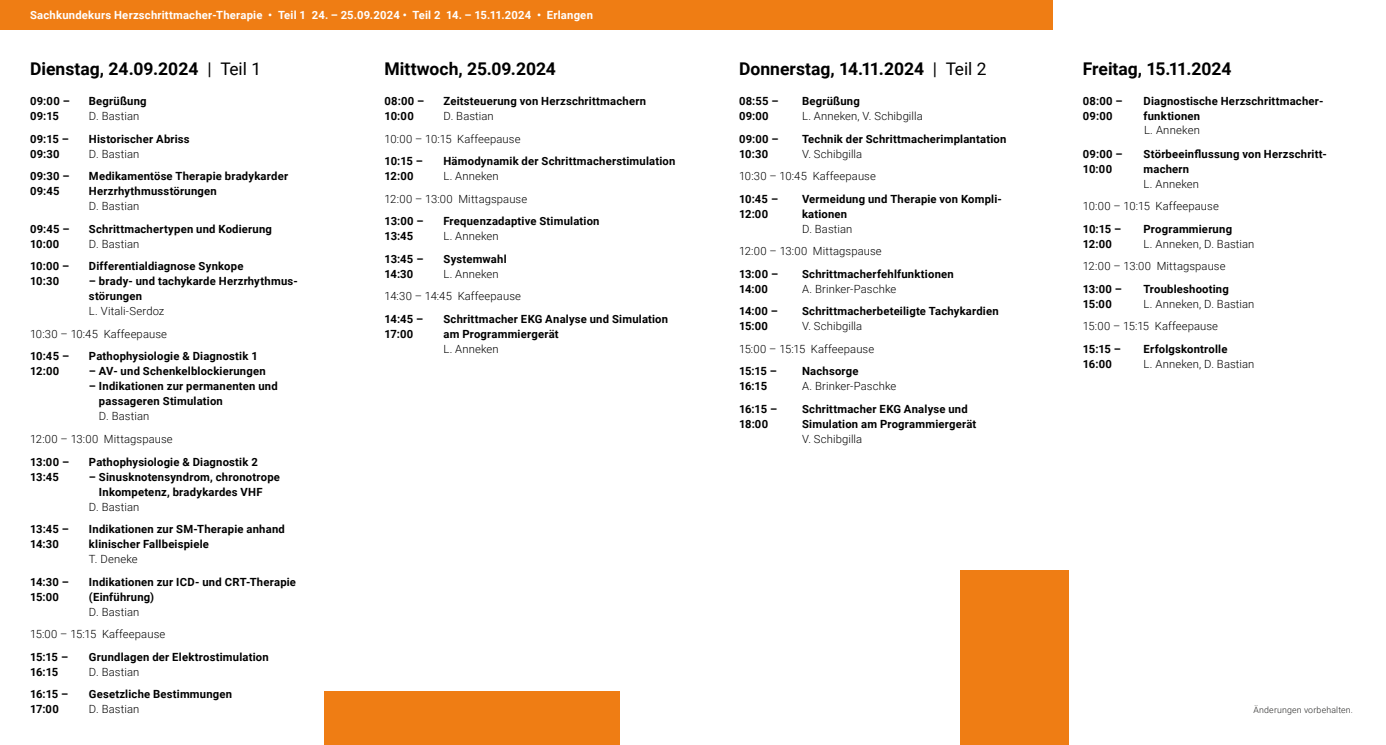
<style>
.page{position:relative;width:1386px;height:745px;background:#fff}
.page>*{position:absolute;margin:0;border:0;box-sizing:border-box;transform-origin:0 0}
.t1{font:700 17.5px "Roboto";color:#000}
.t2{font:700 11.25px/15px "Roboto";letter-spacing:.02em;color:#000}
.t3{font:300 11.25px/22.5px "Roboto";letter-spacing:.01em;color:#000}
.t4{font:700 11.25px "Roboto";letter-spacing:.02em;color:#fff}
.t5{font:300 8.75px "Roboto";letter-spacing:.025em;color:#282827}
.s1{font-weight:400}
.s2{font-weight:400;font-size:17.38px}
</style>
<div class="page">
<div style="left:959px;top:570px;width:109px;height:174px;background:#ef7d14"></div>
<div style="left:324px;top:690px;width:296px;height:54px;background:#ef7d14"></div>
<div style="left:0;top:0;width:1052px;height:30px;background:#ef7d14"></div>
<p class="t4" style="left:30px;top:7px;width:564px">Sachkundekurs Herzschrittmacher-Therapie • Teil 1 24. – 25.09.2024 • Teil 2 14. – 15.11.2024 • Erlangen</p>
<h1 class="t1" style="left:30px;top:57px;width:233px">Dienstag, 24.09.2024 <span class="s1">|</span> <span class="s2">Teil 1</span></h1>
<p class="t2" style="left:30px;top:93px;width:41px">09:00 –<br>09:15</p>
<p class="t2" style="left:89px;top:93px;width:59px">Begrüßung</p>
<p class="t3" style="left:89px;top:104px;width:52px">D. Bastian</p>
<p class="t2" style="left:30px;top:131px;width:40px">09:15 –<br>09:30</p>
<p class="t2" style="left:89px;top:131px;width:102px">Historischer Abriss</p>
<p class="t3" style="left:89px;top:142px;width:52px">D. Bastian</p>
<p class="t2" style="left:30px;top:168px;width:41px">09:30 –<br>09:45</p>
<p class="t2" style="left:89px;top:168px;width:201px">Medikamentöse Therapie bradykarder<br>Herzrhythmusstörungen</p>
<p class="t3" style="left:89px;top:194px;width:52px">D. Bastian</p>
<p class="t2" style="left:30px;top:221px;width:41px">09:45 –<br>10:00</p>
<p class="t2" style="left:89px;top:221px;width:185px">Schrittmachertypen und Kodierung</p>
<p class="t3" style="left:89px;top:232px;width:52px">D. Bastian</p>
<p class="t2" style="left:30px;top:258px;width:41px">10:00 –<br>10:30</p>
<p class="t2" style="left:89px;top:258px;width:156px">Differentialdiagnose Synkope</p>
<p class="t2" style="left:89px;top:273px;width:209px">– brady- und tachykarde Herzrhythmus&shy;störungen</p>
<p class="t3" style="left:30px;top:299px;width:138px;text-align:right">L. Vitali-Serdoz<br>10:30 – 10:45 Kaffeepause</p>
<p class="t2" style="left:30px;top:348px;width:41px">10:45 –<br>12:00</p>
<p class="t2" style="left:89px;top:348px;width:170px">Pathophysiologie &amp; Diagnostik 1</p>
<p class="t2" style="left:89px;top:363px;width:178px">– AV- und Schenkelblockierungen</p>
<p class="t2" style="left:99px;top:378px;width:180px;text-indent:-10px">– Indikationen zur permanenten und passageren Stimulation</p>
<p class="t3" style="left:30px;top:404px;width:144px;text-indent:69px">D. Bastian<br>12:00 – 13:00 Mittagspause</p>
<p class="t2" style="left:30px;top:453px;width:41px">13:00 –<br>13:45</p>
<p class="t2" style="left:89px;top:453px;width:170px">Pathophysiologie &amp; Diagnostik 2</p>
<p class="t2" style="left:99px;top:468px;width:182px;text-indent:-10px">– Sinusknotensyndrom, chronotrope<br>Inkompetenz, bradykardes VHF</p>
<p class="t3" style="left:89px;top:494px;width:52px">D. Bastian</p>
<p class="t2" style="left:30px;top:521px;width:40px">13:45 –<br>14:30</p>
<p class="t2" style="left:89px;top:521px;width:197px">Indikationen zur SM-Therapie anhand klinischer Fallbeispiele</p>
<p class="t3" style="left:89px;top:547px;width:50px">T. Deneke</p>
<p class="t2" style="left:30px;top:573px;width:40px">14:30 –<br>15:00</p>
<p class="t2" style="left:89px;top:573px;width:208px">Indikationen zur ICD- und CRT-Therapie (Einführung)</p>
<p class="t3" style="left:30px;top:599px;width:137px;text-indent:59px">D. Bastian<br>15:00 – 15:15 Kaffeepause</p>
<p class="t2" style="left:30px;top:648px;width:39px">15:15 –<br>16:15</p>
<p class="t2" style="left:89px;top:648px;width:181px">Grundlagen der Elektrostimulation</p>
<p class="t3" style="left:89px;top:659px;width:52px">D. Bastian</p>
<p class="t2" style="left:30px;top:686px;width:40px">16:15 –<br>17:00</p>
<p class="t2" style="left:89px;top:686px;width:145px">Gesetzliche Bestimmungen</p>
<p class="t3" style="left:89px;top:697px;width:52px">D. Bastian</p>
<h1 class="t1" style="left:384px;top:57px;width:173px">Mittwoch, 25.09.2024</h1>
<p class="t2" style="left:384px;top:93px;width:41px">08:00 –<br>10:00</p>
<p class="t2" style="left:443px;top:93px;width:204px">Zeitsteuerung von Herzschrittmachern</p>
<p class="t3" style="left:384px;top:104px;width:137px;text-indent:59px">D. Bastian<br>10:00 – 10:15 Kaffeepause</p>
<p class="t2" style="left:384px;top:153px;width:40px">10:15 –<br>12:00</p>
<p class="t2" style="left:443px;top:153px;width:233px">Hämodynamik der Schrittmacherstimulation</p>
<p class="t3" style="left:384px;top:164px;width:144px;text-indent:59px">L. Anneken<br>12:00 – 13:00 Mittagspause</p>
<p class="t2" style="left:384px;top:213px;width:41px">13:00 –<br>13:45</p>
<p class="t2" style="left:443px;top:213px;width:158px">Frequenzadaptive Stimulation</p>
<p class="t3" style="left:443px;top:224px;width:57px">L. Anneken</p>
<p class="t2" style="left:384px;top:251px;width:40px">13:45 –<br>14:30</p>
<p class="t2" style="left:443px;top:251px;width:65px">Systemwahl</p>
<p class="t3" style="left:384px;top:262px;width:138px;text-indent:59px">L. Anneken<br>14:30 – 14:45 Kaffeepause</p>
<p class="t2" style="left:384px;top:311px;width:40px">14:45 –<br>17:00</p>
<p class="t2" style="left:443px;top:311px;width:226px">Schrittmacher EKG Analyse und Simulation am Programmiergerät</p>
<p class="t3" style="left:443px;top:337px;width:57px">L. Anneken</p>
<h1 class="t1" style="left:739px;top:57px;width:249px">Donnerstag, 14.11.2024 <span class="s1">|</span> <span class="s2">Teil 2</span></h1>
<p class="t2" style="left:739px;top:93px;width:41px">08:55 –<br>09:00</p>
<p class="t2" style="left:802px;top:93px;width:59px">Begrüßung</p>
<p class="t3" style="left:802px;top:104px;width:122px">L. Anneken, V. Schibgilla</p>
<p class="t2" style="left:739px;top:131px;width:41px">09:00 –<br>10:30</p>
<p class="t2" style="left:802px;top:131px;width:206px">Technik der Schrittmacherimplantation</p>
<p class="t3" style="left:739px;top:142px;width:138px;text-indent:63px">V. Schibgilla<br>10:30 – 10:45 Kaffeepause</p>
<p class="t2" style="left:739px;top:191px;width:41px">10:45 –<br>12:00</p>
<p class="t2" style="left:802px;top:191px;width:200px">Vermeidung und Therapie von Kompli&shy;kationen</p>
<p class="t3" style="left:739px;top:217px;width:144px;text-indent:63px">D. Bastian<br>12:00 – 13:00 Mittagspause</p>
<p class="t2" style="left:739px;top:266px;width:41px">13:00 –<br>14:00</p>
<p class="t2" style="left:802px;top:266px;width:153px">Schrittmacherfehlfunktionen</p>
<p class="t3" style="left:802px;top:277px;width:96px">A. Brinker-Paschke</p>
<p class="t2" style="left:739px;top:303px;width:40px">14:00 –<br>15:00</p>
<p class="t2" style="left:802px;top:303px;width:198px">Schrittmacherbeteiligte Tachykardien</p>
<p class="t3" style="left:739px;top:314px;width:137px;text-indent:63px">V. Schibgilla<br>15:00 – 15:15 Kaffeepause</p>
<p class="t2" style="left:739px;top:363px;width:39px">15:15 –<br>16:15</p>
<p class="t2" style="left:802px;top:363px;width:58px">Nachsorge</p>
<p class="t3" style="left:802px;top:374px;width:96px">A. Brinker-Paschke</p>
<p class="t2" style="left:739px;top:401px;width:40px">16:15 –<br>18:00</p>
<p class="t2" style="left:802px;top:401px;width:176px">Schrittmacher EKG Analyse und<br>Simulation am Programmiergerät</p>
<p class="t3" style="left:802px;top:427px;width:62px">V. Schibgilla</p>
<h1 class="t1" style="left:1082px;top:57px;width:150px">Freitag, 15.11.2024</h1>
<p class="t2" style="left:1082px;top:93px;width:41px">08:00 –<br>09:00</p>
<p class="t2" style="left:1143px;top:93px;width:180px">Diagnostische Herzschrittmacher&shy;funktionen</p>
<p class="t2" style="left:1082px;top:146px;width:41px">09:00 –<br>10:00</p>
<p class="t2" style="left:1143px;top:146px;width:185px">Störbeeinflussung von Herzschritt&shy;machern</p>
<p class="t3" style="left:1082px;top:172px;width:137px;text-indent:61px">L. Anneken<br>10:00 – 10:15 Kaffeepause</p>
<p class="t2" style="left:1082px;top:221px;width:40px">10:15 –<br>12:00</p>
<p class="t2" style="left:1143px;top:221px;width:90px">Programmierung</p>
<p class="t3" style="left:1144px;top:118px;width:58px">L. Anneken</p>
<p class="t3" style="left:1082px;top:232px;width:173px;text-indent:61px">L. Anneken, D. Bastian<br>12:00 – 13:00 Mittagspause</p>
<p class="t2" style="left:1082px;top:281px;width:41px">13:00 –<br>15:00</p>
<p class="t2" style="left:1143px;top:281px;width:87px">Troubleshooting</p>
<p class="t3" style="left:1082px;top:292px;width:173px;text-indent:61px">L. Anneken, D. Bastian<br>15:00 – 15:15 Kaffeepause</p>
<p class="t2" style="left:1082px;top:341px;width:39px">15:15 –<br>16:00</p>
<p class="t2" style="left:1143px;top:341px;width:85px">Erfolgskontrolle</p>
<p class="t3" style="left:1143px;top:352px;width:112px">L. Anneken, D. Bastian</p>
<p class="t5" style="left:1253px;top:703px;width:101px">Änderungen vorbehalten.</p>
</div>
